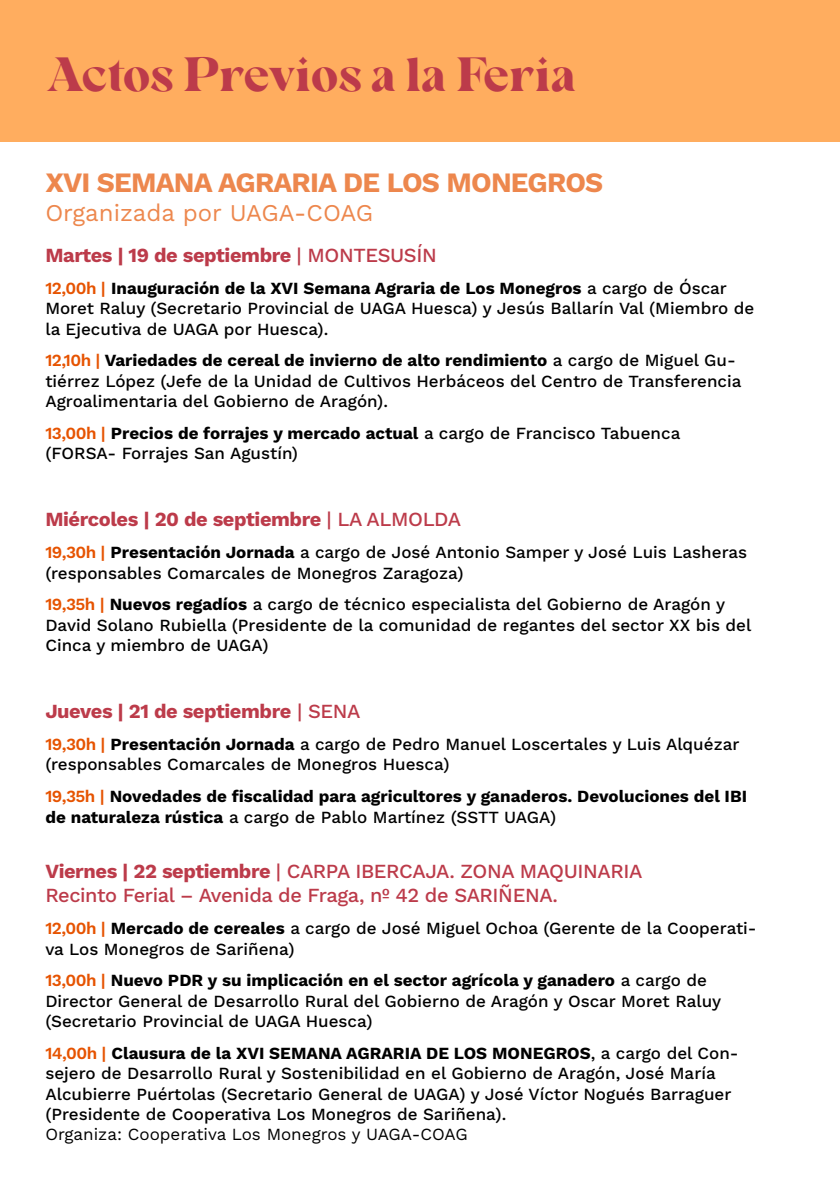
<style>
.page{position:relative;width:840px;height:1191px;background:#fff}
.page>*{position:absolute;margin:0;border:0;box-sizing:border-box;transform-origin:0 0}
.t1{font:48px "Margate";letter-spacing:-.005em;color:#bc3b4a}
.t2{font:700 28px "Work Sans";letter-spacing:-.03em;color:#ed874d}
.t3{font:24px "Work Sans";color:#ed874d}
.t4{font:500 20px/24px "Work Sans";letter-spacing:-.02em;color:#bc3b4a}
.t5{font:700 20px "Work Sans";letter-spacing:-.02em;color:#bc3b4a}
.t6{font:500 17px/20.4px "Work Sans";color:#000}
.t7{font:700 17px/20.4px "Work Sans";color:#000}
.t8{font:17px "Work Sans";color:#000}
.s1{font-weight:500}
.s2{font-weight:600;color:#e65300}
.s3{font-weight:700}
</style>
<div class="page">
<div style="left:0;top:0;width:839px;height:142px;background:#ffad5f"></div>
<h1 class="t1" style="left:45px;top:46px;width:532px">Actos Previos a la Feria</h1>
<h2 class="t2" style="left:45px;top:161px;width:559px">XVI SEMANA AGRARIA DE LOS MONEGROS</h2>
<h3 class="t3" style="left:45px;top:194px;width:329px">Organizada por UAGA-COAG</h3>
<p class="t5" style="left:45px;top:240px;width:392px">Martes | 19 de septiembre <span class="s1">| MONTESUSÍN</span></p>
<p class="t6" style="left:45px;top:277px;width:710px"><span class="s2">12,00h |</span> <span class="s3">Inauguración de la XVI Semana Agraria de Los Monegros</span> a cargo de Óscar<br>Moret Raluy (Secretario Provincial de UAGA Huesca) y Jesús Ballarín Val (Miembro de la Ejecutiva de UAGA por Huesca).</p>
<p class="t6" style="left:45px;top:350px;width:697px"><span class="s2">12,10h |</span> <span class="s3">Variedades de cereal de invierno de alto rendimiento</span> a cargo de Miguel Gu&shy;tiérrez López (Jefe de la Unidad de Cultivos Herbáceos del Centro de Transferencia<br>Agroalimentaria del Gobierno de Aragón).</p>
<p class="t6" style="left:45px;top:422px;width:636px"><span class="s2">13,00h |</span> <span class="s3">Precios de forrajes y mercado actual</span> a cargo de Francisco Tabuenca (FORSA- Forrajes San Agustín)</p>
<p class="t5" style="left:45px;top:504px;width:417px">Miércoles | 20 de septiembre <span class="s1">| LA ALMOLDA</span></p>
<p class="t6" style="left:45px;top:541px;width:703px"><span class="s2">19,30h |</span> <span class="s3">Presentación Jornada</span> a cargo de José Antonio Samper y José Luis Lasheras (responsables Comarcales de Monegros Zaragoza)</p>
<p class="t6" style="left:45px;top:593px;width:707px"><span class="s2">19,35h |</span> <span class="s3">Nuevos regadíos</span> a cargo de técnico especialista del Gobierno de Aragón y<br>David Solano Rubiella (Presidente de la comunidad de regantes del sector XX bis del<br>Cinca y miembro de UAGA)</p>
<p class="t5" style="left:45px;top:696px;width:316px">Jueves | 21 de septiembre <span class="s1">| SENA</span></p>
<p class="t6" style="left:45px;top:733px;width:695px"><span class="s2">19,30h |</span> <span class="s3">Presentación Jornada</span> a cargo de Pedro Manuel Loscertales y Luis Alquézar (responsables Comarcales de Monegros Huesca)</p>
<p class="t7" style="left:45px;top:785px;width:702px"><span class="s2">19,35h |</span> Novedades de fiscalidad para agricultores y ganaderos. Devoluciones del IBI de naturaleza rústica <span class="s1">a cargo de Pablo Martínez (SSTT UAGA)</span></p>
<p class="t4" style="left:45px;top:858px;width:598px"><span class="s3">Viernes | 22 septiembre</span> | CARPA IBERCAJA. ZONA MAQUINARIA<br>Recinto Ferial – Avenida de Fraga, nº 42 de SARIÑENA.</p>
<p class="t6" style="left:45px;top:917px;width:712px"><span class="s2">12,00h |</span> <span class="s3">Mercado de cereales</span> a cargo de José Miguel Ochoa (Gerente de la Cooperati&shy;va Los Monegros de Sariñena)</p>
<p class="t6" style="left:45px;top:969px;width:677px"><span class="s2">13,00h |</span> <span class="s3">Nuevo PDR y su implicación en el sector agrícola y ganadero</span> a cargo de<br>Director General de Desarrollo Rural del Gobierno de Aragón y Oscar Moret Raluy (Secretario Provincial de UAGA Huesca)</p>
<p class="t6" style="left:45px;top:1042px;width:694px"><span class="s2">14,00h |</span> <span class="s3">Clausura de la XVI SEMANA AGRARIA DE LOS MONEGROS</span>, a cargo del Con&shy;sejero de Desarrollo Rural y Sostenibilidad en el Gobierno de Aragón, José María Alcubierre Puértolas (Secretario General de UAGA) y José Víctor Nogués Barraguer (Presidente de Cooperativa Los Monegros de Sariñena).</p>
<p class="t8" style="left:45px;top:1121px;width:423px">Organiza: Cooperativa Los Monegros y UAGA-COAG</p>
</div>
